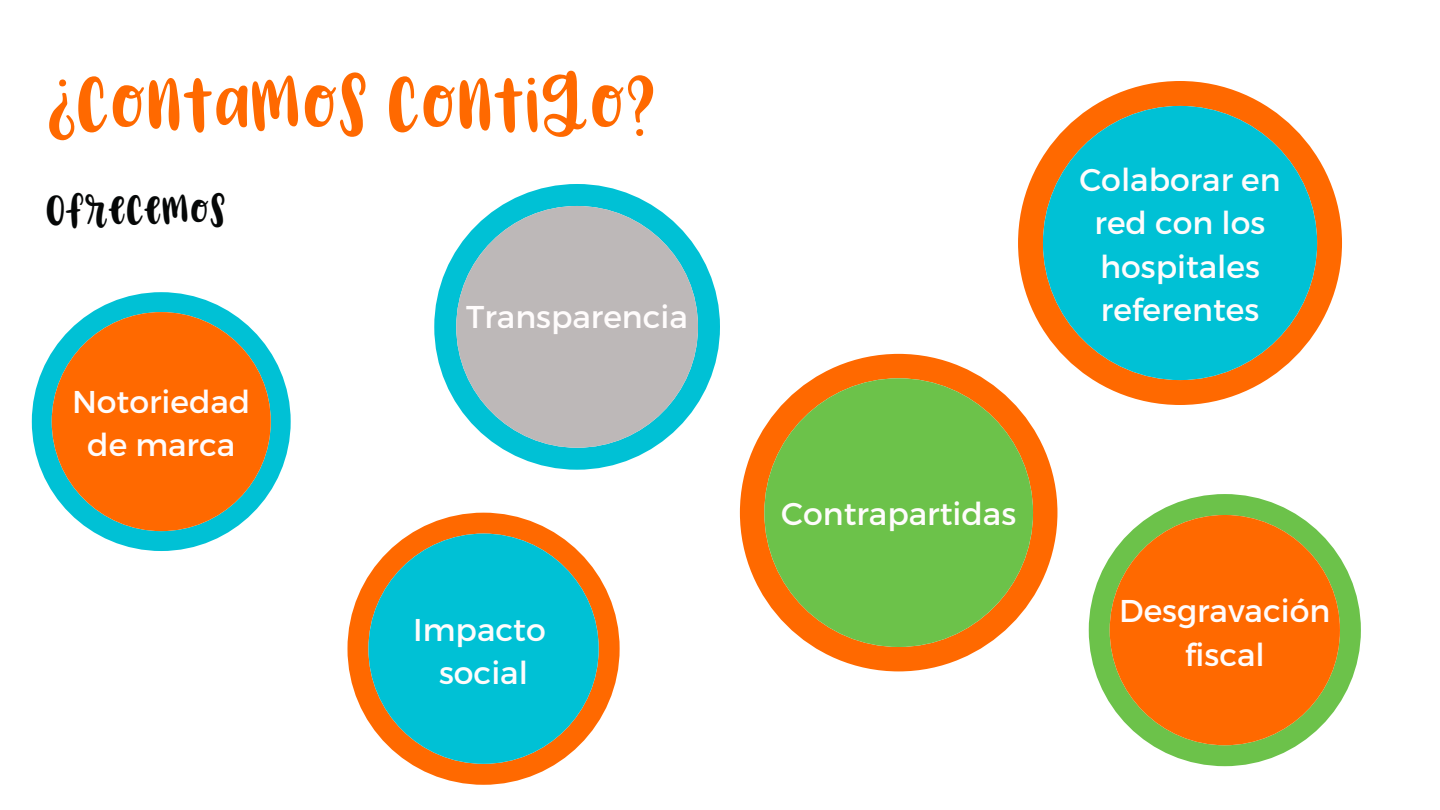
<style>
.page{position:relative;width:1440px;height:810px;background:#fff}
.page>*{position:absolute;margin:0;border:0;box-sizing:border-box;transform-origin:0 0}
.t1{font:80px "KGA Little Spark";color:#ff6900}
.t2{font:43px "KGA Little Spark";letter-spacing:.01em;color:#050707}
.t3{font:31.5px/43.5px "Montserrat";color:#fffcfc;text-align:center}
</style>
<div class="page">
<svg style="left:32px;top:292px;width:259px;height:259px"></svg>
<div style="left:52px;top:312px;width:219px;height:219px;background:#ff6900;border-radius:50%"></div>
<svg style="left:434px;top:184px;width:286px;height:286px"></svg>
<div style="left:456px;top:206px;width:242px;height:242px;background:#bdb8b8;border-radius:50%"></div>
<svg style="left:740px;top:354px;width:317px;height:317px;fill:#ff6900"></svg>
<div style="left:764px;top:378px;width:269px;height:269px;background:#6cc24a;border-radius:50%"></div>
<svg style="left:1018px;top:81px;width:324px;height:324px"></svg>
<div style="left:1043px;top:106px;width:274px;height:274px;background:#00c1d5;border-radius:50%"></div>
<svg style="left:1089px;top:494px;width:272px;height:272px"></svg>
<div style="left:1110px;top:515px;width:230px;height:230px;background:#ff6900;border-radius:50%"></div>
<svg style="left:347px;top:513px;width:273px;height:272px"></svg>
<div style="left:368px;top:534px;width:231px;height:230px;background:#00c1d5;border-radius:50%"></div>
<h1 class="t1" style="left:45px;top:72px;width:612px">¿CONTAMOS CONTIGO?</h1>
<h2 class="t2" style="left:45px;top:193px;width:182px">OFRECEMOS</h2>
<p class="t3" style="left:72px;top:378px;width:180px">Notoriedad de marca</p>
<p class="t3" style="left:466px;top:294px;width:223px">Transparencia</p>
<p class="t3" style="left:413px;top:606px;width:134px">Impacto social</p>
<p class="t3" style="left:1079px;top:156px;width:203px">Colaborar en red con los hospitales referentes</p>
<p class="t3" style="left:781px;top:491px;width:237px">Contrapartidas</p>
<p class="t3" style="left:1119px;top:588px;width:213px">Desgravación fiscal</p>
</div>
